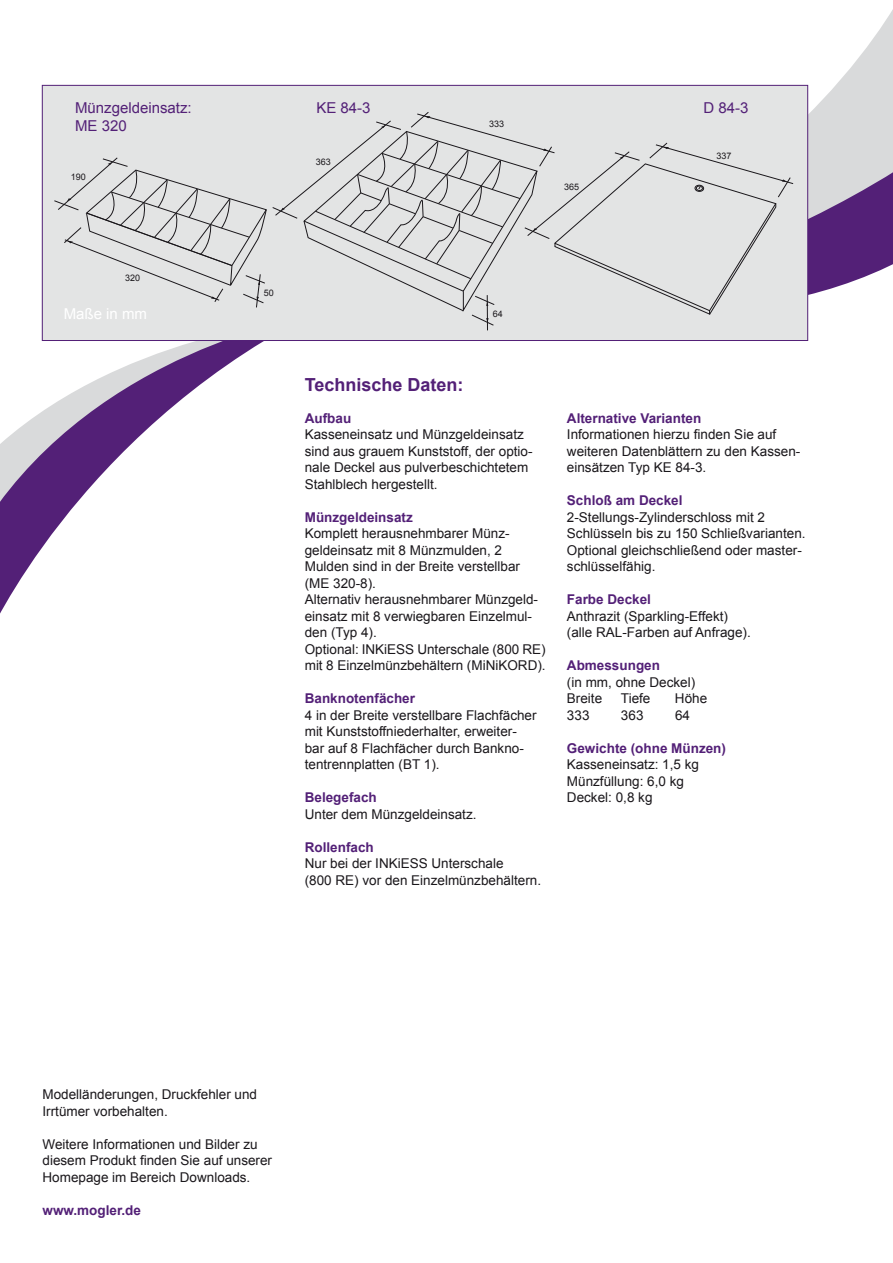
<style>
.page{position:relative;width:893px;height:1263px;background:#fff}
.page>*{position:absolute;margin:0;border:0;box-sizing:border-box;transform-origin:0 0}
.t1{font:700 18px "Arial";color:#532077}
.t2{font:15px "Arial";color:#532077}
.t3{font:15px "Arial";color:#fff}
.t4{font:13.5px/16.5px "Arial";color:#1a171b}
.t5{font:700 13.5px "Arial";color:#532077}
.t6{font:9px "Arial";color:#1a171b}
</style>
<div class="page">
<svg style="left:0;top:317px;width:264px;height:297px"></svg>
<svg style="left:519px;top:9px;width:374px;height:156px"></svg>
<svg style="left:808px;top:165px;width:85px;height:176px"></svg>
<div style="left:42px;top:85px;width:766px;height:255px;background:#e3e4e4"></div>
<div style="left:42px;top:85px;width:766px;height:256px;border:1px solid #532077"></div>
<hr style="left:487px;top:295px;width:1px;height:35px;background:#1a171b">
<svg style="left:54px;top:112px;width:739px;height:214px"></svg>
<p class="t2" style="left:75px;top:98px;width:118px">Münzgeldeinsatz:</p>
<p class="t2" style="left:316px;top:98px;width:56px">KE 84-3</p>
<p class="t2" style="left:75px;top:116px;width:53px">ME 320</p>
<p class="t6" style="left:71px;top:171px;width:17px">190</p>
<p class="t6" style="left:316px;top:156px;width:17px">363</p>
<p class="t6" style="left:489px;top:118px;width:17px">333</p>
<p class="t6" style="left:564px;top:181px;width:17px">365</p>
<p class="t2" style="left:704px;top:98px;width:47px">D 84-3</p>
<p class="t6" style="left:717px;top:150px;width:17px">337</p>
<p class="t6" style="left:125px;top:272px;width:17px">320</p>
<p class="t3" style="left:64px;top:304px;width:85px">Maße in mm</p>
<p class="t6" style="left:264px;top:287px;width:12px">50</p>
<p class="t6" style="left:493px;top:308px;width:12px">64</p>
<h1 class="t1" style="left:305px;top:373px;width:160px">Technische Daten:</h1>
<p class="t5" style="left:305px;top:409px;width:48px">Aufbau</p>
<p class="t4" style="left:305px;top:426px;width:229px">Kasseneinsatz und Münzgeldeinsatz sind aus grauem Kunststoff, der optio&shy;nale Deckel aus pulverbeschichtetem Stahlblech hergestellt.</p>
<p class="t5" style="left:305px;top:508px;width:110px">Münzgeldeinsatz</p>
<p class="t4" style="left:305px;top:525px;width:242px">Komplett herausnehmbarer Münz&shy;geldeinsatz mit 8 Münzmulden, 2<br>Mulden sind in der Breite verstellbar (ME 320-8).<br>Alternativ herausnehmbarer Münzgeld&shy;einsatz mit 8 verwiegbaren Einzelmul&shy;den (Typ 4).<br>Optional: INKiESS Unterschale (800 RE) mit 8 Einzelmünzbehältern (MiNiKORD).</p>
<p class="t5" style="left:305px;top:690px;width:112px">Banknotenfächer</p>
<p class="t4" style="left:305px;top:707px;width:233px">4 in der Breite verstellbare Flachfächer mit Kunststoffniederhalter, erweiter&shy;bar auf 8 Flachfächer durch Bankno&shy;tentrennplatten (BT 1).</p>
<p class="t5" style="left:305px;top:789px;width:74px">Belegefach</p>
<p class="t4" style="left:305px;top:806px;width:173px">Unter dem Münzgeldeinsatz.</p>
<p class="t5" style="left:305px;top:838px;width:71px">Rollenfach</p>
<p class="t4" style="left:305px;top:855px;width:238px">Nur bei der INKiESS Unterschale<br>(800 RE) vor den Einzelmünzbehältern.</p>
<p class="t5" style="left:567px;top:409px;width:136px">Alternative Varianten</p>
<p class="t4" style="left:567px;top:426px;width:235px">Informationen hierzu finden Sie auf weiteren Datenblättern zu den Kassen&shy;einsätzen Typ KE 84-3.</p>
<p class="t5" style="left:567px;top:492px;width:117px">Schloß am Deckel</p>
<p class="t4" style="left:567px;top:509px;width:240px">2-Stellungs-Zylinderschloss mit 2<br>Schlüsseln bis zu 150 Schließ-varianten.<br>Optional gleichschließend oder master&shy;schlüsselfähig.</p>
<p class="t5" style="left:567px;top:591px;width:86px">Farbe Deckel</p>
<p class="t4" style="left:567px;top:608px;width:185px">Anthrazit (Sparkling-Effekt) (alle RAL-Farben auf Anfrage).</p>
<p class="t5" style="left:567px;top:657px;width:95px">Abmessungen</p>
<p class="t4" style="left:567px;top:674px;width:130px">(in mm, ohne Deckel)<br>Breite</p>
<p class="t4" style="left:621px;top:690px;width:31px">Tiefe</p>
<p class="t4" style="left:675px;top:690px;width:34px">Höhe</p>
<p class="t4" style="left:567px;top:707px;width:24px">333</p>
<p class="t4" style="left:621px;top:707px;width:24px">363</p>
<p class="t4" style="left:675px;top:707px;width:17px">64</p>
<p class="t5" style="left:567px;top:739px;width:161px">Gewichte (ohne Münzen)</p>
<p class="t4" style="left:567px;top:756px;width:134px">Kasseneinsatz: 1,5 kg<br>Münzfüllung: 6,0 kg<br>Deckel: 0,8 kg</p>
<p class="t4" style="left:43px;top:1087px;width:216px">Modelländerungen, Druckfehler und<br>Irrtümer vorbehalten.</p>
<p class="t4" style="left:43px;top:1136px;width:231px">Weitere Informationen und Bilder zu diesem Produkt finden Sie auf unserer<br>Homepage im Bereich Downloads.</p>
<p class="t5" style="left:43px;top:1201px;width:100px">www.mogler.de</p>
</div>
